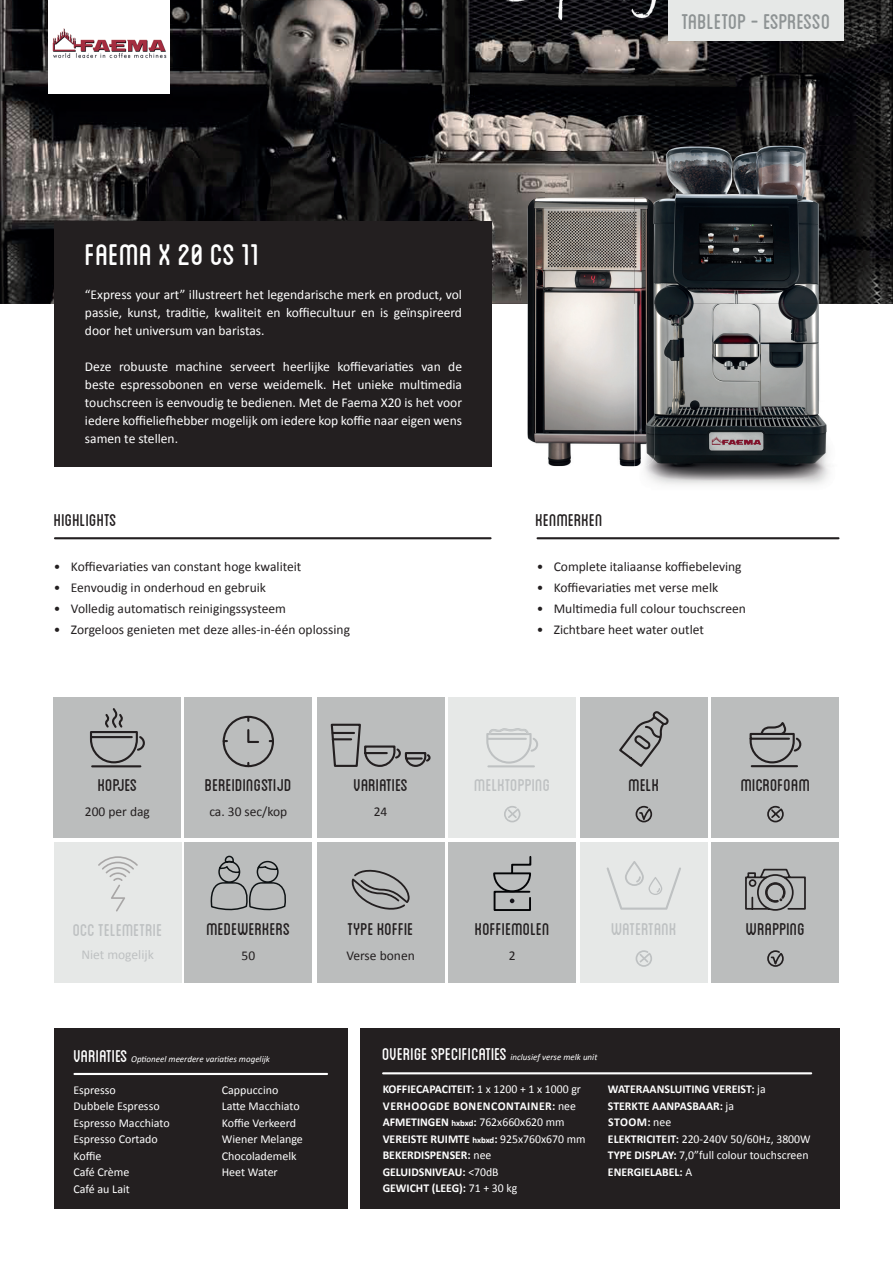
<style>
.page{position:relative;width:893px;height:1263px;background:#fff}
.page>*{position:absolute;margin:0;border:0;box-sizing:border-box;transform-origin:0 0}
.t1{font:42px "Blanch Caps";color:#fff}
.t2{font:30px "Blanch Caps";color:#8e9394}
.t3{font:24px "Blanch Caps";color:#231f20}
.t4{font:24px "Blanch Caps";color:#bec1c2}
.t5{font:24px "Blanch Caps";color:#fff}
.t6{font:13.5px/18px "Calibri";color:#fff;text-align:justify}
.t7{font:13.5px "Calibri";color:#231f20}
.t8{font:13.5px "Calibri";color:#bec1c2}
.t9{font:700 12px/16.5px "Calibri";color:#fff}
.t10{font:12px/16.5px "Calibri";color:#fff}
.t11{font:italic 9px "Calibri";color:#fff}
.s1{font-weight:400}
.s2{font-size:9px}
</style>
<div class="page">
<hr style="left:55px;top:537px;width:436px;height:2px;background:#231f20">
<hr style="left:538px;top:537px;width:300px;height:2px;background:#231f20">
<img style="left:0;top:0;width:49px;height:304px">
<img style="left:149px;top:0;width:396px;height:304px">
<img style="left:545px;top:0;width:348px;height:151px">
<img style="left:49px;top:94px;width:100px;height:210px">
<img style="left:545px;top:151px;width:89px;height:47px">
<img style="left:837px;top:151px;width:56px;height:153px">
<div style="left:48px;top:0;width:122px;height:94px;background:#fff"></div>
<div style="left:54px;top:1029px;width:293px;height:180px;background:#231f20"></div>
<div style="left:360px;top:1029px;width:479px;height:180px;background:#231f20"></div>
<hr style="left:74px;top:1073px;width:253px;height:2px;background:#fff">
<hr style="left:383px;top:1072px;width:428px;height:2px;background:#fff">
<div style="left:54px;top:221px;width:438px;height:245px;background:#231f20"></div>
<div style="left:54px;top:697px;width:127px;height:140px;background:#bbbdbd"></div>
<div style="left:317px;top:697px;width:127px;height:140px;background:#bbbdbd"></div>
<div style="left:185px;top:697px;width:127px;height:140px;background:#bbbdbd"></div>
<div style="left:712px;top:697px;width:127px;height:140px;background:#bbbdbd"></div>
<div style="left:317px;top:842px;width:127px;height:140px;background:#bbbdbd"></div>
<svg style="left:90px;top:708px;width:55px;height:60px"></svg>
<svg style="left:222px;top:715px;width:52px;height:53px"></svg>
<svg style="left:767px;top:805px;width:17px;height:18px"></svg>
<svg style="left:351px;top:869px;width:58px;height:41px"></svg>
<svg style="left:330px;top:723px;width:101px;height:44px"></svg>
<div style="left:712px;top:842px;width:127px;height:140px;background:#bbbdbd"></div>
<svg style="left:749px;top:722px;width:53px;height:46px"></svg>
<div style="left:185px;top:842px;width:127px;height:140px;background:#bbbdbd"></div>
<div style="left:580px;top:842px;width:127px;height:140px;background:#e6e8e7"></div>
<svg style="left:636px;top:950px;width:16px;height:17px"></svg>
<div style="left:449px;top:842px;width:127px;height:140px;background:#bbbdbd"></div>
<div style="left:449px;top:697px;width:127px;height:140px;background:#e6e8e7"></div>
<svg style="left:504px;top:806px;width:16px;height:16px"></svg>
<svg style="left:486px;top:728px;width:52px;height:39px"></svg>
<svg style="left:493px;top:856px;width:39px;height:55px"></svg>
<svg style="left:745px;top:868px;width:61px;height:43px"></svg>
<svg style="left:606px;top:861px;width:75px;height:49px"></svg>
<svg style="left:210px;top:855px;width:76px;height:56px"></svg>
<div style="left:668px;top:0;width:176px;height:41px;background:#e6e8e7"></div>
<svg style="left:767px;top:950px;width:17px;height:17px"></svg>
<img style="left:52px;top:28px;width:115px;height:31px">
<div style="left:580px;top:697px;width:127px;height:140px;background:#bbbdbd"></div>
<svg style="left:619px;top:711px;width:50px;height:56px"></svg>
<svg style="left:635px;top:805px;width:18px;height:18px"></svg>
<img style="left:528px;top:198px;width:106px;height:268px">
<img style="left:634px;top:145px;width:203px;height:340px">
<div style="left:54px;top:842px;width:127px;height:140px;background:#e6e8e7"></div>
<svg style="left:98px;top:856px;width:40px;height:55px"></svg>
<h2 class="t2" style="left:682px;top:8px;width:150px">tabletop - espresso</h2>
<h1 class="t1" style="left:85px;top:235px;width:176px">FAEMA X 20 CS 11</h1>
<p class="t6" style="left:85px;top:285px;width:379px">“Express your art” illustreert het legendarische merk en product, vol passie, kunst, traditie, kwaliteit en koffiecultuur en is geïnspireerd door het universum van baristas.</p>
<p class="t6" style="left:85px;top:357px;width:379px">Deze robuuste machine serveert heerlijke koffievariaties van de beste espressobonen en verse weidemelk. Het unieke multimedia touchscreen is eenvoudig te bedienen. Met de Faema X20 is het voor iedere koffieliefhebber mogelijk om iedere kop koffie naar eigen wens samen te stellen.</p>
<h3 class="t3" style="left:54px;top:510px;width:64px">HIGHLIGHts</h3>
<h3 class="t3" style="left:536px;top:510px;width:69px">KENMERKEN</h3>
<p class="t7" style="left:54px;top:558px;width:249px">• Koffievariaties van constant hoge kwaliteit</p>
<p class="t7" style="left:54px;top:579px;width:214px">• Eenvoudig in onderhoud en gebruik</p>
<p class="t7" style="left:54px;top:600px;width:234px">• Volledig automatisch reinigingssysteem</p>
<p class="t7" style="left:54px;top:621px;width:298px">• Zorgeloos genieten met deze alles-in-één oplossing</p>
<p class="t7" style="left:537px;top:558px;width:206px">• Complete italiaanse koffiebeleving</p>
<p class="t7" style="left:537px;top:579px;width:183px">• Koffievariaties met verse melk</p>
<p class="t7" style="left:537px;top:600px;width:211px">• Multimedia full colour touchscreen</p>
<p class="t7" style="left:537px;top:621px;width:169px">• Zichtbare heet water outlet</p>
<h3 class="t3" style="left:98px;top:774px;width:41px">Kopjes</h3>
<p class="t7" style="left:85px;top:803px;width:66px">200 per dag</p>
<h3 class="t3" style="left:205px;top:774px;width:88px">bereidingstijd</h3>
<p class="t7" style="left:209px;top:803px;width:79px">ca. 30 sec/kop</p>
<h3 class="t3" style="left:354px;top:774px;width:56px">VARIATIES</h3>
<p class="t7" style="left:374px;top:803px;width:15px">24</p>
<h3 class="t4" style="left:474px;top:774px;width:78px">melkTOPPING</h3>
<h3 class="t3" style="left:628px;top:774px;width:32px">MELK</h3>
<h3 class="t3" style="left:741px;top:774px;width:71px">Microfoam</h3>
<h3 class="t4" style="left:73px;top:919px;width:91px">OCC telemetrie</h3>
<p class="t8" style="left:81px;top:946px;width:74px">Niet mogelijk</p>
<h3 class="t3" style="left:206px;top:918px;width:85px">medewerkers</h3>
<p class="t7" style="left:241px;top:947px;width:15px">50</p>
<h3 class="t3" style="left:348px;top:918px;width:68px">TYPE KOFFIE</h3>
<p class="t7" style="left:346px;top:947px;width:70px">Verse bonen</p>
<h3 class="t3" style="left:475px;top:918px;width:76px">KOFFIEMOLEN</h3>
<h3 class="t4" style="left:611px;top:918px;width:67px">WATERTANK</h3>
<p class="t7" style="left:509px;top:947px;width:8px">2</p>
<h3 class="t3" style="left:746px;top:918px;width:60px">WRAPPING</h3>
<h3 class="t5" style="left:73px;top:1045px;width:56px">VARIATIEs</h3>
<p class="t11" style="left:131px;top:1053px;width:140px">Optioneel meerdere variaties mogelijk</p>
<p class="t10" style="left:73px;top:1081px;width:98px">Espresso<br>Dubbele Espresso<br>Espresso Macchiato<br>Espresso Cortado<br>Koffie<br>Café Crème<br>Café au Lait</p>
<p class="t10" style="left:222px;top:1081px;width:83px">Cappuccino<br>Latte Macchiato<br>Koffie Verkeerd<br>Wiener Melange<br>Chocolademelk<br>Heet Water</p>
<h3 class="t5" style="left:382px;top:1043px;width:126px">OVERIge specificaties</h3>
<p class="t11" style="left:510px;top:1051px;width:88px">inclusief verse melk unit</p>
<p class="t9" style="left:383px;top:1081px;width:204px">KOFFIECAPACITEIT: <span class="s1">1 x 1200 + 1 x 1000 gr<br></span>VERHOOGDE BONENCONTAINER: <span class="s1">nee<br></span>AFMETINGEN <span class="s2">hxbxd</span>: <span class="s1">762x660x620 mm<br></span>VEREISTE RUIMTE <span class="s2">hxbxd</span>: <span class="s1">925x760x670 mm<br></span>BEKERDISPENSER: <span class="s1">nee<br></span>GELUIDSNIVEAU: <span class="s1">&lt;70dB<br></span>GEWICHT (LEEG): <span class="s1">71 + 30 kg</span></p>
<p class="t9" style="left:608px;top:1081px;width:204px">WATERAANSLUITING VEREIST: <span class="s1">ja<br></span>STERKTE AANPASBAAR: <span class="s1">ja<br></span>STOOM: <span class="s1">nee<br></span>ELEKTRICITEIT: <span class="s1">220-240V 50/60Hz, 3800W<br></span>TYPE DISPLAY: <span class="s1">7,0”full colour touchscreen<br></span>ENERGIELABEL: <span class="s1">A</span></p>
</div>
